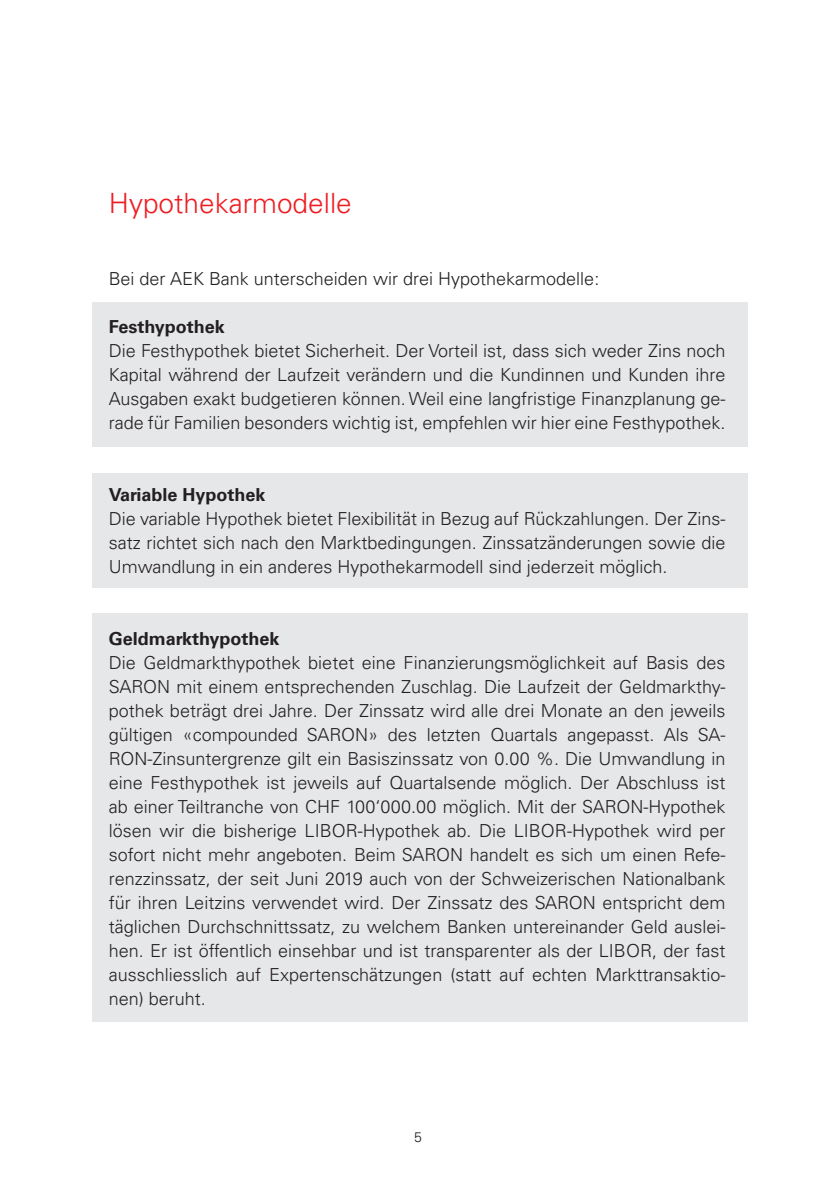
<style>
.page{position:relative;width:840px;height:1191px;background:#fff}
.page>*{position:absolute;margin:0;border:0;box-sizing:border-box;transform-origin:0 0}
.t1{font:300 28px "Univers LT Pro 45";color:#ee1d23}
.t2{font:300 18px/24px "Univers LT Pro 45";color:#231f20;text-align:justify}
.t3{font:700 18px "Univers LT Pro 65";color:#231f20}
.t4{font:300 14px "Univers LT Pro 45";color:#231f20}
</style>
<div class="page">
<div style="left:92px;top:302px;width:655px;height:144px;background:#e6e7e9"></div>
<div style="left:92px;top:473px;width:655px;height:114px;background:#e6e7e9"></div>
<div style="left:92px;top:614px;width:655px;height:408px;background:#e6e7e9"></div>
<h1 class="t1" style="left:109px;top:185px;width:244px">Hypothekarmodelle</h1>
<p class="t2" style="left:109px;top:266px;width:492px">Bei der AEK Bank unterscheiden wir drei Hypothekarmodelle:</p>
<p class="t3" style="left:109px;top:314px;width:117px">Festhypothek</p>
<p class="t2" style="left:109px;top:338px;width:618px">Die Festhypothek bietet Sicherheit. Der Vorteil ist, dass sich weder Zins noch Kapital während der Laufzeit verändern und die Kundinnen und Kunden ihre Ausgaben exakt budgetieren können. Weil eine langfristige Finanzplanung ge&shy;rade für Familien besonders wichtig ist, empfehlen wir hier eine Festhypothek.</p>
<p class="t3" style="left:109px;top:482px;width:158px">Variable Hypothek</p>
<p class="t2" style="left:109px;top:506px;width:618px">Die variable Hypothek bietet Flexibilität in Bezug auf Rückzahlungen. Der Zins&shy;satz richtet sich nach den Marktbedingungen. Zinssatzänderungen sowie die Umwandlung in ein anderes Hypothekarmodell sind jederzeit möglich.</p>
<p class="t3" style="left:109px;top:626px;width:172px">Geldmarkthypothek</p>
<p class="t2" style="left:109px;top:650px;width:618px">Die Geldmarkthypothek bietet eine Finanzierungsmöglichkeit auf Basis des SARON mit einem entsprechenden Zuschlag. Die Laufzeit der Geldmarkthy&shy;pothek beträgt drei Jahre. Der Zinssatz wird alle drei Monate an den jeweils gültigen «compounded SARON» des letzten Quartals angepasst. Als SA-RON-Zinsuntergrenze gilt ein Basiszinssatz von 0.00 %. Die Umwandlung in eine Festhypothek ist jeweils auf Quartalsende möglich. Der Abschluss ist ab einer Teiltranche von CHF 100‘000.00 möglich. Mit der SARON-Hypothek lösen wir die bisherige LIBOR-Hypothek ab. Die LIBOR-Hypothek wird per sofort nicht mehr angeboten. Beim SARON handelt es sich um einen Refe&shy;renzzinssatz, der seit Juni 2019 auch von der Schweizerischen Nationalbank für ihren Leitzins verwendet wird. Der Zinssatz des SARON entspricht dem täglichen Durchschnittssatz, zu welchem Banken untereinander Geld auslei&shy;hen. Er ist öffentlich einsehbar und ist transparenter als der LIBOR, der fast ausschliesslich auf Expertenschätzungen (statt auf echten Markttransaktio&shy;nen) beruht.</p>
<p class="t4" style="left:414px;top:1127px;width:9px">5</p>
</div>
